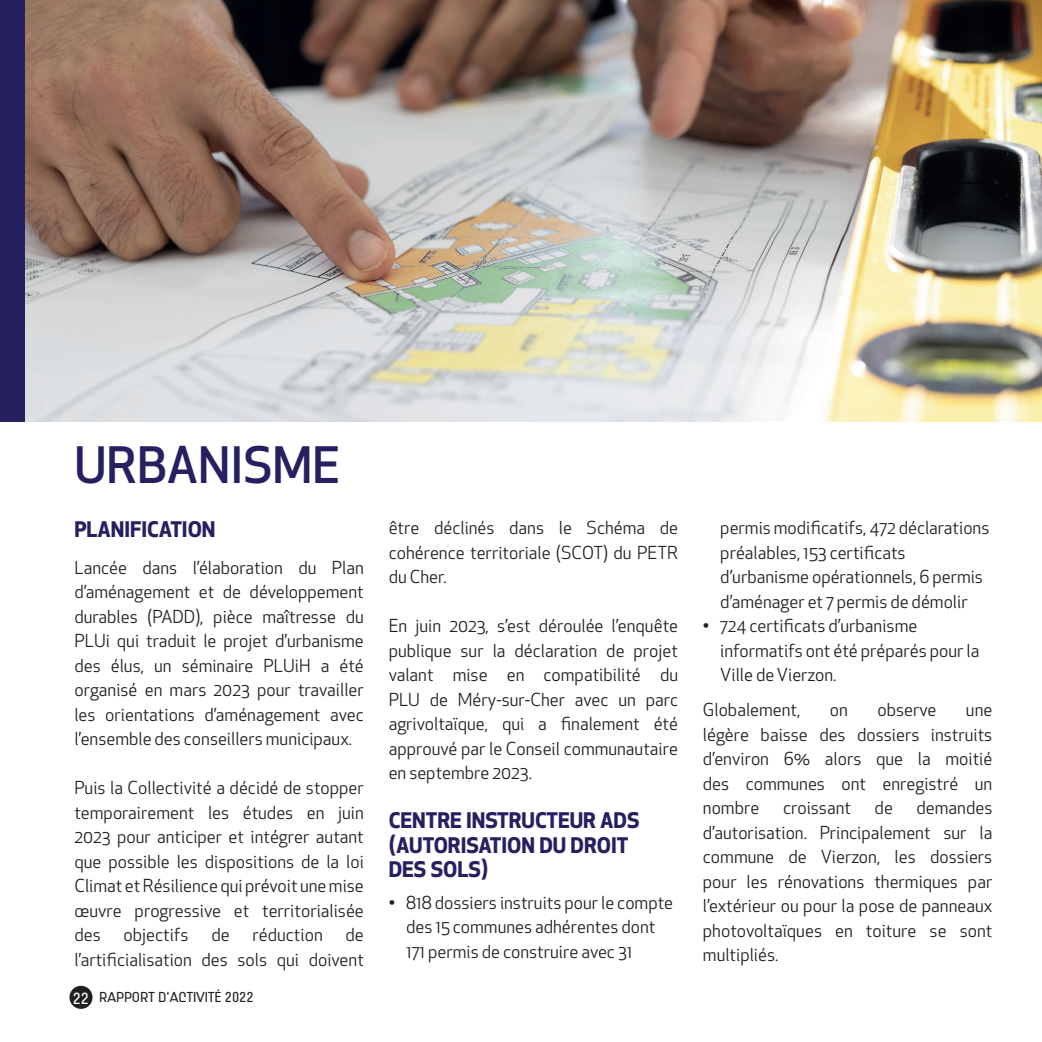
<style>
.page{position:relative;width:1042px;height:1042px;background:#fff}
.page>*{position:absolute;margin:0;border:0;box-sizing:border-box;transform-origin:0 0}
.t1{font:500 49px "Apex New";color:#252161}
.t2{font:700 21px/24.5px "Apex New";color:#252161}
.t3{font:17.5px/24.5px "Apex New";color:#231f20;text-align:justify}
.t4{font:15.75px "Lindau";color:#fff}
.t5{font:14px "Lindau";color:#231f20}
</style>
<div class="page">
<img style="left:25px;top:0;width:1017px;height:422px">
<div style="left:69px;top:986px;width:24px;height:23px;background:#231f20;border-radius:50%"></div>
<div style="left:0;top:0;width:25px;height:422px;background:#252161"></div>
<h1 class="t1" style="left:74px;top:433px;width:267px">URBANISME</h1>
<p class="t2" style="left:74px;top:516px;width:143px">PLANIFICATION</p>
<p class="t3" style="left:74px;top:555px;width:291px">Lancée dans l’élaboration du Plan d’aménagement et de développement durables (PADD), pièce maîtresse du PLUi qui traduit le projet d’urbanisme des élus, un séminaire PLUiH a été organisé en mars 2023 pour travailler les orientations d’aménagement avec l’ensemble des conseillers municipaux.</p>
<p class="t3" style="left:74px;top:775px;width:291px">Puis la Collectivité a décidé de stopper temporairement les études en juin 2023 pour anticiper et intégrer autant que possible les dispositions de la loi Climat et Résilience qui prévoit une mise œuvre progressive et territorialisée des</p>
<p class="t3" style="left:124px;top:922px;width:67px">objectifs</p>
<p class="t3" style="left:211px;top:922px;width:20px">de</p>
<p class="t3" style="left:252px;top:922px;width:72px">réduction</p>
<p class="t3" style="left:74px;top:922px;width:291px;text-align:right">de<br>l’artificialisation des sols qui doivent</p>
<p class="t4" style="left:73px;top:989px;width:18px">22</p>
<p class="t5" style="left:99px;top:989px;width:156px">RAPPORT D’ACTIVITÉ 2022</p>
<p class="t3" style="left:389px;top:515px;width:291px">être déclinés dans le Schéma de cohérence territoriale (SCOT) du PETR du Cher.</p>
<p class="t3" style="left:389px;top:613px;width:291px">En juin 2023, s’est déroulée l’enquête publique sur la déclaration de projet valant mise en compatibilité du PLU de Méry-sur-Cher avec un parc agrivoltaïque, qui a finalement été approuvé par le Conseil communautaire en septembre 2023.</p>
<p class="t2" style="left:389px;top:807px;width:252px">CENTRE INSTRUCTEUR ADS (AUTORISATION DU DROIT<br>DES SOLS)</p>
<p class="t3" style="left:406px;top:890px;width:269px;text-align:left;text-indent:-17px">• 818 dossiers instruits pour le compte des 15 communes adhérentes dont<br>171 permis de construire avec 31</p>
<p class="t3" style="left:720px;top:515px;width:271px;text-align:left">permis modificatifs, 472 déclarations préalables, 153 certificats d’urbanisme opérationnels, 6 permis d’aménager et 7 permis de démolir</p>
<p class="t3" style="left:720px;top:613px;width:261px;text-align:left;text-indent:-17px">• 724 certificats d’urbanisme informatifs ont été préparés pour la<br>Ville de Vierzon.</p>
<p class="t3" style="left:703px;top:697px;width:99px">Globalement,</p>
<p class="t3" style="left:830px;top:697px;width:20px">on</p>
<p class="t3" style="left:877px;top:697px;width:60px">observe</p>
<p class="t3" style="left:703px;top:697px;width:291px;text-indent:263px">une légère baisse des dossiers instruits d’environ 6% alors que la moitié des communes ont enregistré un nombre</p>
<p class="t3" style="left:703px;top:795px;width:291px;text-indent:214px">demandes d’autorisation. Principalement sur la commune de Vierzon, les dossiers pour les rénovations thermiques par l’extérieur ou pour la pose de panneaux photovoltaïques en toiture se sont multipliés.</p>
<p class="t3" style="left:783px;top:795px;width:69px">croissant</p>
<p class="t3" style="left:874px;top:795px;width:20px">de</p>
</div>
